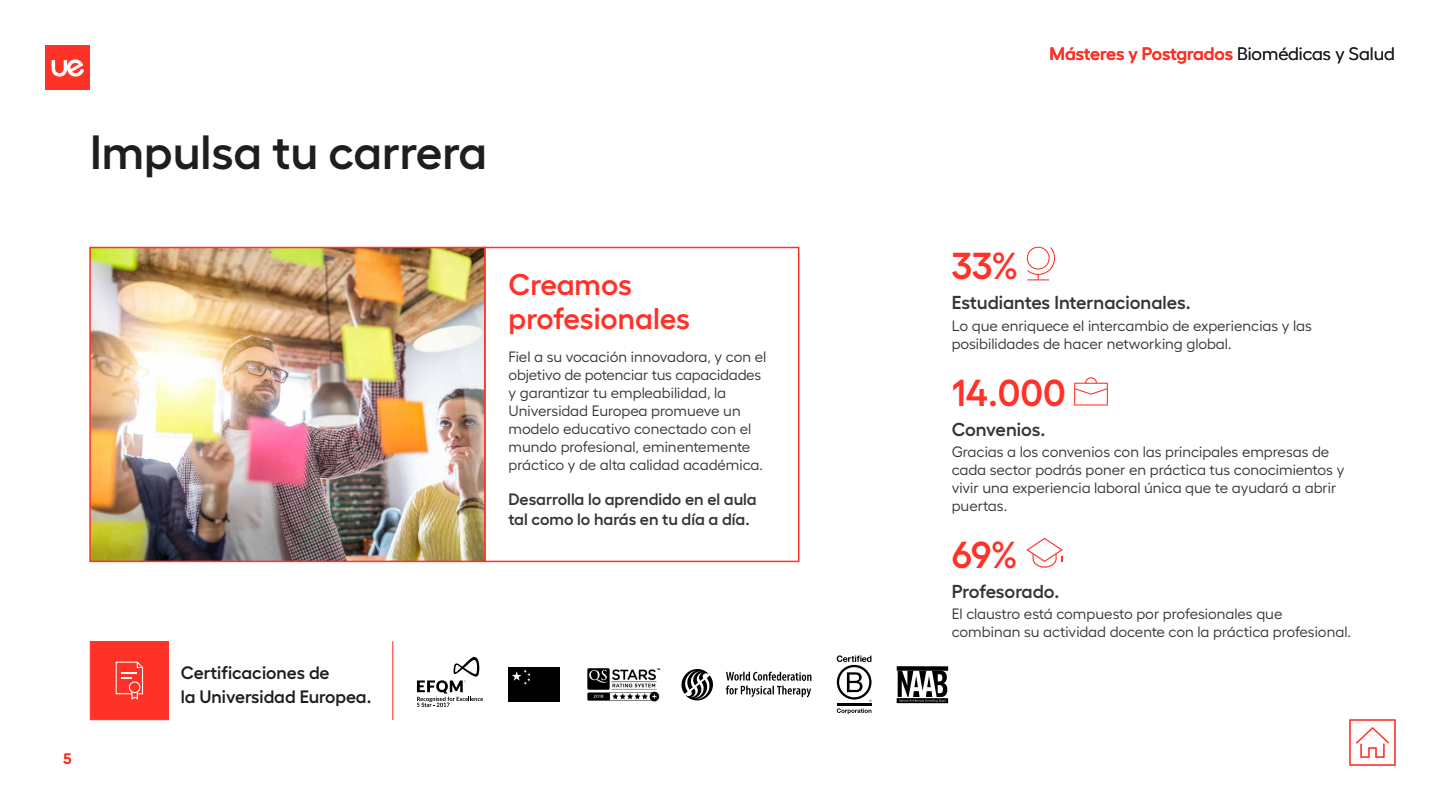
<style>
.page{position:relative;width:1440px;height:810px;background:#fff}
.page>*{position:absolute;margin:0;border:0;box-sizing:border-box;transform-origin:0 0}
.t1{font:600 48px "Hellix";color:#1e1e1e}
.t2{font:600 37.5px "Hellix";color:#ff3228}
.t3{font:600 30px/34.5px "Hellix";letter-spacing:-.005em;color:#ff3228}
.t4{font:600 18.75px "Hellix";color:#353535}
.t5{font:600 18px/23.4px "Hellix";color:#1e1e1e}
.t6{font:600 18px "Hellix";letter-spacing:-.005em;color:#ff3228}
.t7{font:600 16.5px/19.8px "Hellix";color:#353535}
.t8{font:15px/18px "Hellix";color:#353535}
.t9{font:600 15px "Hellix";color:#ff3228}
.s1{font-weight:400;color:#1e1e1e}
</style>
<div class="page">
<div style="left:45px;top:45px;width:45px;height:45px;background:#ff3228"></div>
<svg style="left:52px;top:59px;width:32px;height:18px"></svg>
<svg style="left:1349px;top:719px;width:47px;height:47px"></svg>
<svg style="left:1027px;top:247px;width:29px;height:33px"></svg>
<svg style="left:1074px;top:377px;width:34px;height:29px"></svg>
<svg style="left:1026px;top:538px;width:37px;height:30px"></svg>
<img style="left:92px;top:250px;width:391px;height:309px">
<div style="left:89px;top:247px;width:397px;height:315px;border:2px solid #ff3228"></div>
<div style="left:484px;top:247px;width:315px;height:315px;border:2px solid #ff3228"></div>
<div style="left:90px;top:641px;width:79px;height:79px;background:#ff3228;border:1px solid #ff3228"></div>
<svg style="left:116px;top:662px;width:27px;height:38px"></svg>
<hr style="left:392px;top:641px;width:1px;height:79px;background:#ff3228">
<hr style="left:837px;top:703px;width:34px;height:3px;background:#000">
<svg style="left:837px;top:655px;width:35px;height:47px"></svg>
<svg style="left:837px;top:708px;width:34px;height:6px"></svg>
<svg style="left:417px;top:657px;width:66px;height:50px"></svg>
<img style="left:587px;top:668px;width:74px;height:34px">
<div style="left:508px;top:668px;width:51px;height:34px;background:#000"></div>
<svg style="left:512px;top:670px;width:19px;height:15px"></svg>
<svg style="left:726px;top:672px;width:85px;height:25px"></svg>
<svg style="left:681px;top:669px;width:32px;height:32px"></svg>
<div style="left:897px;top:698px;width:51px;height:5px;background:#000"></div>
<div style="left:897px;top:666px;width:51px;height:5px;background:#000"></div>
<svg style="left:898px;top:671px;width:49px;height:31px"></svg>
<h1 class="t1" style="left:90px;top:114px;width:399px">Impulsa tu carrera</h1>
<h3 class="t3" style="left:508px;top:264px;width:183px">Creamos profesionales</h3>
<p class="t8" style="left:508px;top:346px;width:259px">Fiel a su vocación innovadora, y con el objetivo de potenciar tus capacidades y garantizar tu empleabilidad, la Universidad Europea promueve un modelo educativo conectado con el mundo profesional, eminentemente práctico y de alta calidad académica.</p>
<p class="t7" style="left:508px;top:487px;width:250px">Desarrolla lo aprendido en el aula tal como lo harás en tu día a día.</p>
<p class="t9" style="left:63px;top:747px;width:10px">5</p>
<p class="t5" style="left:181px;top:659px;width:192px">Certificaciones de<br>la Universidad Europea.</p>
<p class="t6" style="left:1050px;top:39px;width:347px">Másteres y Postgrados <span class="s1">Biomédicas y Salud</span></p>
<h2 class="t2" style="left:952px;top:237px;width:68px">33%</h2>
<p class="t4" style="left:952px;top:288px;width:241px">Estudiantes Internacionales.</p>
<p class="t8" style="left:952px;top:315px;width:362px">Lo que enriquece el intercambio de experiencias y las posibilidades de hacer networking global.</p>
<h2 class="t2" style="left:952px;top:363px;width:116px">14.000</h2>
<p class="t4" style="left:952px;top:414px;width:95px">Convenios.</p>
<p class="t8" style="left:952px;top:442px;width:394px">Gracias a los convenios con las principales empresas de cada sector podrás poner en práctica tus conocimientos y vivir una experiencia laboral única que te ayudará a abrir puertas.</p>
<h2 class="t2" style="left:952px;top:525px;width:68px">69%</h2>
<p class="t4" style="left:952px;top:576px;width:109px">Profesorado.</p>
<p class="t8" style="left:952px;top:604px;width:401px">El claustro está compuesto por profesionales que combinan su actividad docente con la práctica profesional.</p>
</div>
